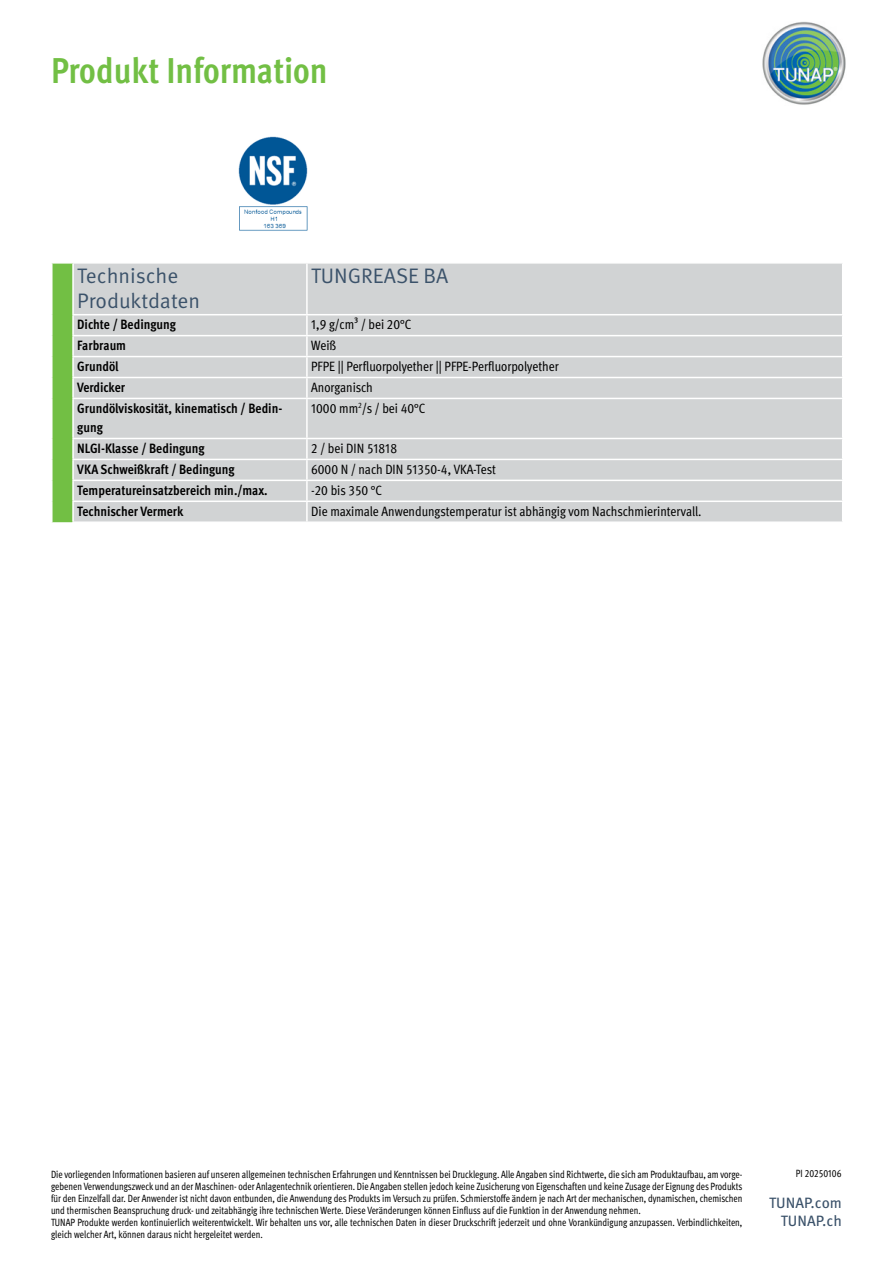
<style>
.page{position:relative;width:893px;height:1263px;background:#fff}
.page>*{position:absolute;margin:0;border:0;box-sizing:border-box;transform-origin:0 0}
.t1{font:700 condensed 36px "Meta Pro";color:#72bf44}
.t2{font:21px/25.2px "Meta Pro";color:#3b526a}
.t3{font:15px/18px "Meta Pro";color:#3b526a;text-align:right}
.t4{font:condensed 13.5px "Meta Pro";color:#000}
.t5{font:700 condensed 13.5px/19.2px "Meta Pro";color:#000}
.t6{font:condensed 10.5px/12px "Meta Pro";color:#000;scale:.92 1}
</style>
<div class="page">
<img style="left:762px;top:21px;width:84px;height:84px">
<img style="left:238px;top:136px;width:69px;height:95px">
<div style="left:74px;top:264px;width:768px;height:257px;background:#d1d3d4"></div>
<hr style="left:306px;top:264px;width:2px;height:50px;background:#fff">
<hr style="left:72px;top:314px;width:235px;height:1px;background:#fff">
<hr style="left:307px;top:314px;width:536px;height:1px;background:#fff">
<hr style="left:306px;top:315px;width:2px;height:20px;background:#fff">
<hr style="left:72px;top:335px;width:235px;height:1px;background:#fff">
<hr style="left:307px;top:335px;width:536px;height:1px;background:#fff">
<hr style="left:306px;top:336px;width:2px;height:20px;background:#fff">
<hr style="left:72px;top:356px;width:235px;height:1px;background:#fff">
<hr style="left:307px;top:356px;width:536px;height:1px;background:#fff">
<hr style="left:306px;top:357px;width:2px;height:20px;background:#fff">
<hr style="left:72px;top:377px;width:235px;height:1px;background:#fff">
<hr style="left:307px;top:377px;width:536px;height:1px;background:#fff">
<hr style="left:306px;top:378px;width:2px;height:20px;background:#fff">
<hr style="left:72px;top:398px;width:235px;height:1px;background:#fff">
<hr style="left:307px;top:398px;width:536px;height:1px;background:#fff">
<hr style="left:306px;top:399px;width:2px;height:39px;background:#fff">
<hr style="left:72px;top:438px;width:235px;height:1px;background:#fff">
<hr style="left:307px;top:438px;width:536px;height:1px;background:#fff">
<hr style="left:306px;top:439px;width:2px;height:20px;background:#fff">
<hr style="left:72px;top:459px;width:235px;height:1px;background:#fff">
<hr style="left:307px;top:459px;width:536px;height:1px;background:#fff">
<hr style="left:306px;top:460px;width:2px;height:20px;background:#fff">
<hr style="left:72px;top:480px;width:235px;height:1px;background:#fff">
<hr style="left:307px;top:480px;width:536px;height:1px;background:#fff">
<hr style="left:72px;top:500px;width:235px;height:2px;background:#fff">
<svg style="left:52px;top:263px;width:22px;height:259px;background:#80c556"></svg>
<hr style="left:72px;top:521px;width:235px;height:2px;background:#fff">
<hr style="left:307px;top:500px;width:536px;height:2px;background:#fff">
<svg style="left:306px;top:481px;width:2px;height:40px"></svg>
<h1 class="t1" style="left:51px;top:43px;width:278px">Produkt Information</h1>
<h2 class="t2" style="left:77px;top:262px;width:124px">Technische<br>Produktdaten</h2>
<h2 class="t2" style="left:311px;top:262px;width:139px">TUNGREASE BA</h2>
<p class="t5" style="left:77px;top:314px;width:100px">Dichte / Bedingung</p>
<p class="t4" style="left:311px;top:314px;width:102px">1,9 g/cm³ / bei 20°C</p>
<p class="t5" style="left:77px;top:335px;width:50px">Farbraum</p>
<p class="t4" style="left:311px;top:335px;width:27px">Weiß</p>
<p class="t5" style="left:77px;top:356px;width:43px">Grundöl</p>
<p class="t4" style="left:311px;top:356px;width:249px">PFPE || Perfluorpolyether || PFPE-Perfluorpolyether</p>
<p class="t5" style="left:77px;top:377px;width:49px">Verdicker</p>
<p class="t4" style="left:311px;top:377px;width:63px">Anorganisch</p>
<p class="t5" style="left:77px;top:398px;width:207px">Grundölviskosität, kinematisch / Bedin&shy;gung</p>
<p class="t4" style="left:311px;top:398px;width:116px">1000 mm<sup>2</sup>/s / bei 40°C</p>
<p class="t5" style="left:77px;top:438px;width:129px">NLGI-Klasse / Bedingung</p>
<p class="t4" style="left:311px;top:438px;width:87px">2 / bei DIN 51818</p>
<p class="t5" style="left:77px;top:459px;width:159px">VKA Schweißkraft / Bedingung</p>
<p class="t4" style="left:311px;top:459px;width:186px">6000 N / nach DIN 51350-4, VKA-Test</p>
<p class="t5" style="left:77px;top:480px;width:192px">Temperatureinsatzbereich min./max.</p>
<p class="t4" style="left:311px;top:480px;width:72px">-20 bis 350 °C</p>
<p class="t5" style="left:77px;top:501px;width:108px">Technischer Vermerk</p>
<p class="t4" style="left:311px;top:501px;width:392px">Die maximale Anwendungstemperatur ist abhängig vom Nachschmierintervall.</p>
<p class="t6" style="left:51px;top:1167px;width:753px">Die vorliegenden Informationen basieren auf unseren allgemeinen technischen Erfahrungen und Kenntnissen bei Drucklegung. Alle Angaben sind Richtwerte, die sich am Produktaufbau, am vorge&shy;gebenen Verwendungszweck und an der Maschinen- oder Anlagentechnik orientieren. Die Angaben stellen jedoch keine Zusicherung von Eigenschaften und keine Zusage der Eignung des Produkts für den Einzelfall dar. Der Anwender ist nicht davon entbunden, die Anwendung des Produkts im Versuch zu prüfen. Schmierstoffe ändern je nach Art der mechanischen, dynamischen, chemischen und thermischen Beanspruchung druck- und zeitabhängig ihre technischen Werte. Diese Veränderungen können Einfluss auf die Funktion in der Anwendung nehmen.<br>TUNAP Produkte werden kontinuierlich weiterentwickelt. Wir behalten uns vor, alle technischen Daten in dieser Druckschrift jederzeit und ohne Vorankündigung anzupassen. Verbindlichkeiten, gleich welcher Art, können daraus nicht hergeleitet werden.</p>
<p class="t6" style="left:796px;top:1167px;width:51px">PI 20250106</p>
<h3 class="t3" style="left:769px;top:1193px;width:74px">TUNAP.com<br>TUNAP.ch</h3>
</div>
